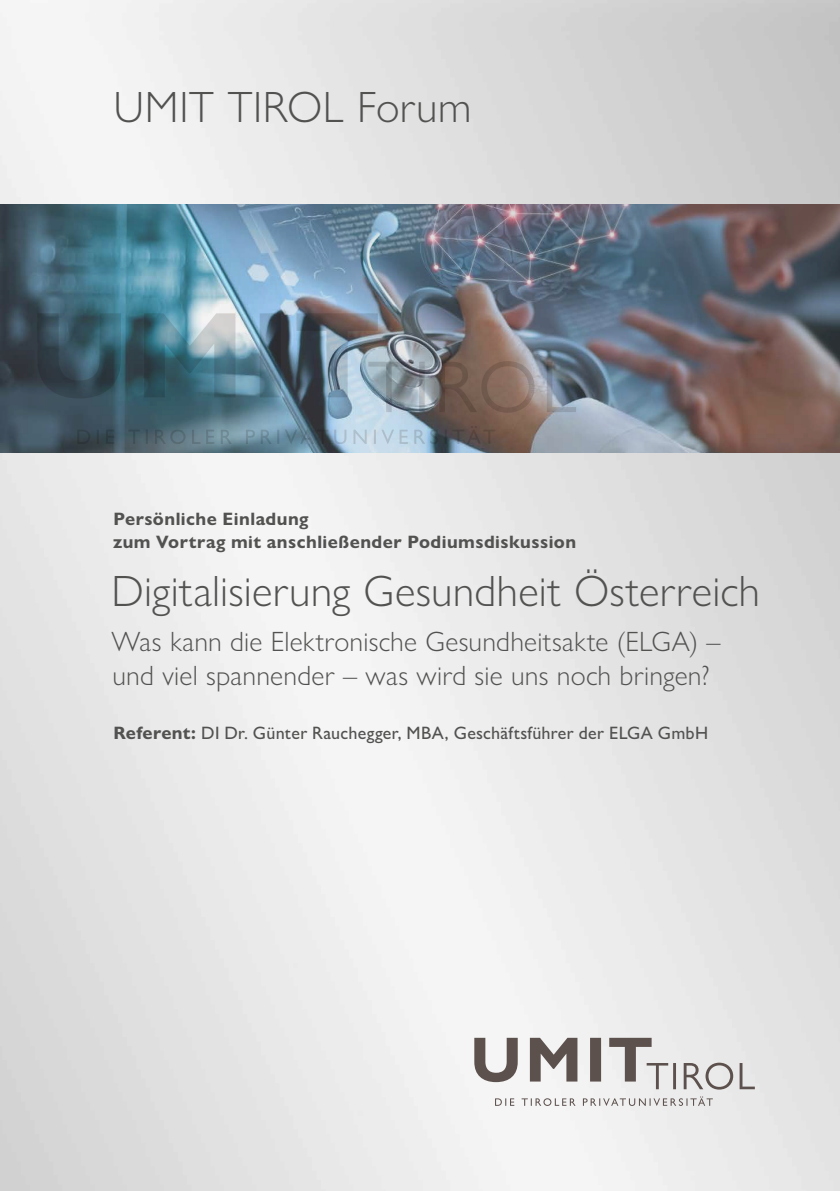
<style>
.page{position:relative;width:840px;height:1191px;background:#fff}
.page>*{position:absolute;margin:0;border:0;box-sizing:border-box;transform-origin:0 0}
.t1{font:300 44px "Gill Sans Nova";letter-spacing:.005em;color:#525251}
.t2{font:300 28px/33.6px "Gill Sans Nova";letter-spacing:.01em;color:#525251}
.t3{font:700 18px/22.4px "Gill Sans Nova";letter-spacing:.025em;color:#525251}
.t4{font:500 18px "Gill Sans Nova";letter-spacing:.015em;color:#525251}
.s1{font-weight:700}
</style>
<div class="page">
<img style="left:0;top:0;width:839px;height:1191px">
<img style="left:0;top:205px;width:839px;height:247px">
<svg style="left:474px;top:1037px;width:280px;height:52px"></svg>
<svg style="left:494px;top:1096px;width:218px;height:10px"></svg>
<img style="left:37px;top:313px;width:538px;height:100px">
<svg style="left:77px;top:426px;width:418px;height:18px;background:#6f838f"></svg>
<h1 class="t1" style="left:113px;top:80px;width:359px">UMIT TIROL Forum</h1>
<p class="t3" style="left:113px;top:508px;width:464px">Persönliche Einladung<br>zum Vortrag mit anschließender Podiumsdiskussion</p>
<h1 class="t1" style="left:111px;top:564px;width:649px">Digitalisierung Gesundheit Österreich</h1>
<p class="t2" style="left:111px;top:624px;width:610px">Was kann die Elektronische Gesundheitsakte (ELGA) – und viel spannender – was wird sie uns noch bringen?</p>
<p class="t4" style="left:113px;top:722px;width:596px"><span class="s1">Referent:</span> DI Dr. Günter Rauchegger, MBA, Geschäftsführer der ELGA GmbH</p>
</div>
